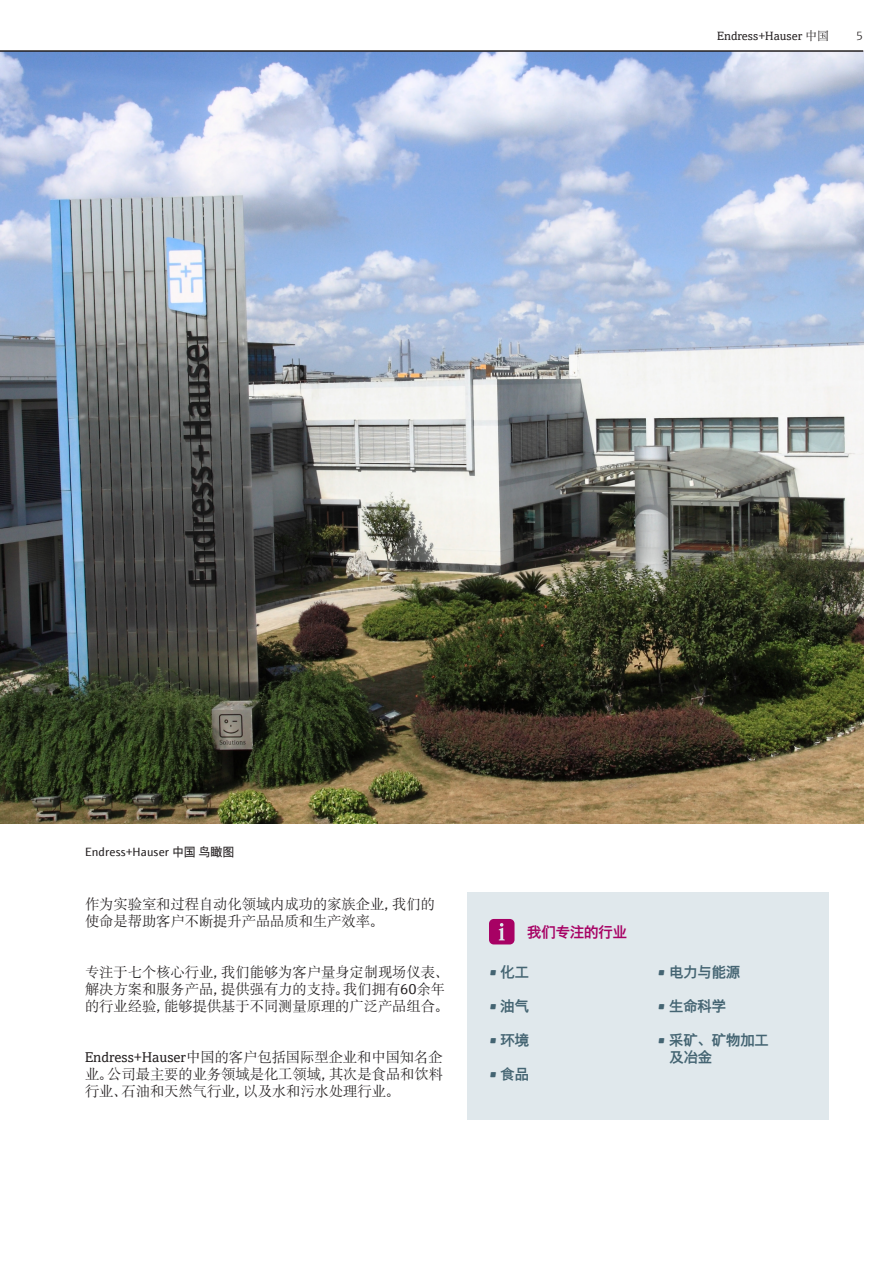
<style>
.page{position:relative;width:893px;height:1263px;background:#fff}
.page>*{position:absolute;margin:0;border:0;box-sizing:border-box;transform-origin:0 0}
.Infobox_Default{font:14.25px/17px "E+H Serif Asia ME";color:#231f20}
.Infobox_Default-2{font:700 14.25px/17px "E+H Sans Asia ME";color:#446472}
.Copy_Default{font:700 14.25px "E+H Sans Asia ME";color:#a70164}
.General_Legend{font:12px "E+H Sans Asia ME";letter-spacing:.01em;color:#231f20}
.t1{font:12px "E+H Serif Asia ME";color:#231f20}
.t2{font:300 12px "E+H Serif";color:#231f20}
</style>
<div class="page">
<img style="left:0;top:52px;width:863px;height:772px">
<hr style="left:0;top:51px;width:863px;height:1px;background:#231f20">
<div style="left:468px;top:892px;width:361px;height:227px;background:#e0e8ec"></div>
<svg style="left:489px;top:919px;width:25px;height:25px"></svg>
<p class="t1" style="left:717px;top:27px;width:114px">Endress+Hauser 中国</p>
<p class="t2" style="left:856px;top:27px;width:8px">5</p>
<p class="General_Legend" style="left:85px;top:844px;width:151px">Endress+Hauser 中国 鸟瞰图</p>
<p class="Infobox_Default" style="left:85px;top:896px;width:351px">作为实验室和过程自动化领域内成功的家族企业，我们的使命是帮助客户不断提升产品品质和生产效率。</p>
<p class="Infobox_Default" style="left:85px;top:964px;width:366px">专注于七个核心行业，我们能够为客户量身定制现场仪表、解决方案和服务产品，提供强有力的支持。我们拥有60余年的行业经验，能够提供基于不同测量原理的广泛产品组合。</p>
<p class="Infobox_Default" style="left:85px;top:1049px;width:359px;text-align:justify">Endress+Hauser中国的客户包括国际型企业和中国知名企业。公司最主要的业务领域是化工领域，其次是食品和饮料行业、石油和天然气行业，以及水和污水处理行业。</p>
<p class="Copy_Default" style="left:527px;top:923px;width:101px">我们专注的行业</p>
<p class="Infobox_Default-2" style="left:489px;top:963px;width:42px">• 化工</p>
<p class="Infobox_Default-2" style="left:489px;top:997px;width:42px">• 油气</p>
<p class="Infobox_Default-2" style="left:489px;top:1031px;width:42px">• 环境</p>
<p class="Infobox_Default-2" style="left:489px;top:1065px;width:42px">• 食品</p>
<p class="Infobox_Default-2" style="left:657px;top:963px;width:84px">• 电力与能源</p>
<p class="Infobox_Default-2" style="left:657px;top:997px;width:70px">• 生命科学</p>
<p class="Infobox_Default-2" style="left:669px;top:1031px;width:101px;text-indent:-12px">• 采矿、矿物加工及冶金</p>
</div>
